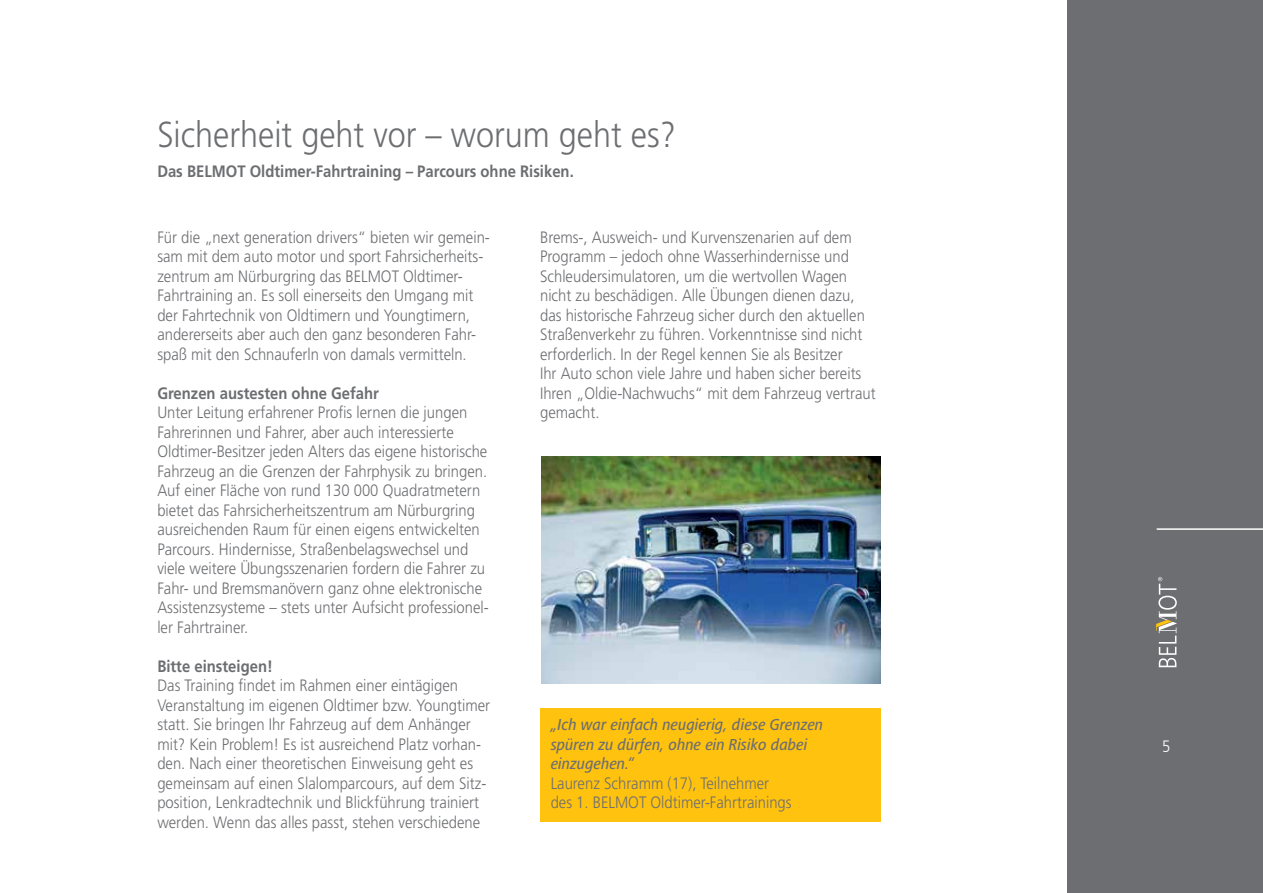
<style>
.page{position:relative;width:1263px;height:893px;background:#fff}
.page>*{position:absolute;margin:0;border:0;box-sizing:border-box;transform-origin:0 0}
.t1{font:300 36px "Frutiger";color:#6d6e71;scale:.9 1}
.t2{font:300 16.5px/19.5px "Frutiger";color:#6d6e71;scale:.9 1}
.t3{font:700 16.5px "Frutiger";color:#6d6e71;scale:.9 1}
.t4{font:italic 500 16.5px/19.5px "Frutiger Next Pro";color:#6d6e71;scale:.9 1}
.t5{font:300 16.5px "Frutiger";color:#fff;scale:.9 1}
</style>
<div class="page">
<div style="left:541px;top:708px;width:340px;height:114px;background:#ffc20e"></div>
<div style="left:1067px;top:0;width:196px;height:893px;background:#6d6e71"></div>
<hr style="left:1157px;top:528px;width:106px;height:2px;background:#fff">
<svg style="left:1156px;top:577px;width:21px;height:90px"></svg>
<img style="left:542px;top:456px;width:338px;height:227px">
<h1 class="t1" style="left:157px;top:114px;width:578px">Sicherheit geht vor – worum geht es?</h1>
<p class="t3" style="left:157px;top:162px;width:464px">Das BELMOT Oldtimer-Fahrtraining – Parcours ohne Risiken.</p>
<p class="t2" style="left:157px;top:227px;width:371px">Für die „next generation drivers“ bieten wir gemein&shy;sam mit dem auto motor und sport Fahrsicherheits&shy;zentrum am Nürburgring das BELMOT Oldtimer-Fahrtraining an. Es soll einerseits den Umgang mit der Fahrtechnik von Oldtimern und Youngtimern, andererseits aber auch den ganz besonderen Fahr&shy;spaß mit den Schnauferln von damals vermitteln.</p>
<p class="t3" style="left:157px;top:383px;width:248px">Grenzen austesten ohne Gefahr</p>
<p class="t2" style="left:157px;top:403px;width:370px">Unter Leitung erfahrener Profis lernen die jungen Fahrerinnen und Fahrer, aber auch interessierte Oldtimer-Besitzer jeden Alters das eigene historische Fahrzeug an die Grenzen der Fahrphysik zu bringen.<br>Auf einer Fläche von rund 130 000 Quadratmetern bietet das Fahrsicherheitszentrum am Nürburgring ausreichenden Raum für einen eigens entwickelten Parcours. Hindernisse, Straßenbelagswechsel und viele weitere Übungsszenarien fordern die Fahrer zu Fahr- und Bremsmanövern ganz ohne elektronische Assistenzsysteme – stets unter Aufsicht professionel&shy;ler Fahrtrainer.</p>
<p class="t3" style="left:157px;top:656px;width:130px">Bitte einsteigen!</p>
<p class="t2" style="left:157px;top:676px;width:371px">Das Training findet im Rahmen einer eintägigen Veranstaltung im eigenen Oldtimer bzw. Youngtimer statt. Sie bringen Ihr Fahrzeug auf dem Anhänger mit? Kein Problem! Es ist ausreichend Platz vorhan&shy;den. Nach einer theoretischen Einweisung geht es gemeinsam auf einen Slalomparcours, auf dem Sitz&shy;position, Lenkradtechnik und Blickführung trainiert werden. Wenn das alles passt, stehen verschiedene</p>
<p class="t2" style="left:540px;top:227px;width:374px">Brems-, Ausweich- und Kurvenszenarien auf dem Programm – jedoch ohne Wasserhindernisse und Schleudersimulatoren, um die wertvollen Wagen nicht zu beschädigen. Alle Übungen dienen dazu, das historische Fahrzeug sicher durch den aktuellen Straßenverkehr zu führen. Vorkenntnisse sind nicht erforderlich. In der Regel kennen Sie als Besitzer<br>Ihr Auto schon viele Jahre und haben sicher bereits Ihren „Oldie-Nachwuchs“ mit dem Fahrzeug vertraut gemacht.</p>
<p class="t4" style="left:551px;top:715px;width:304px">„Ich war einfach neugierig, diese Grenzen spüren zu dürfen, ohne ein Risiko dabei einzugehen.“</p>
<p class="t2" style="left:551px;top:773px;width:269px">Laurenz Schramm (17), Teilnehmer des 1. BELMOT Oldtimer-Fahrtrainings</p>
<p class="t5" style="left:1162px;top:736px;width:11px">5</p>
</div>
